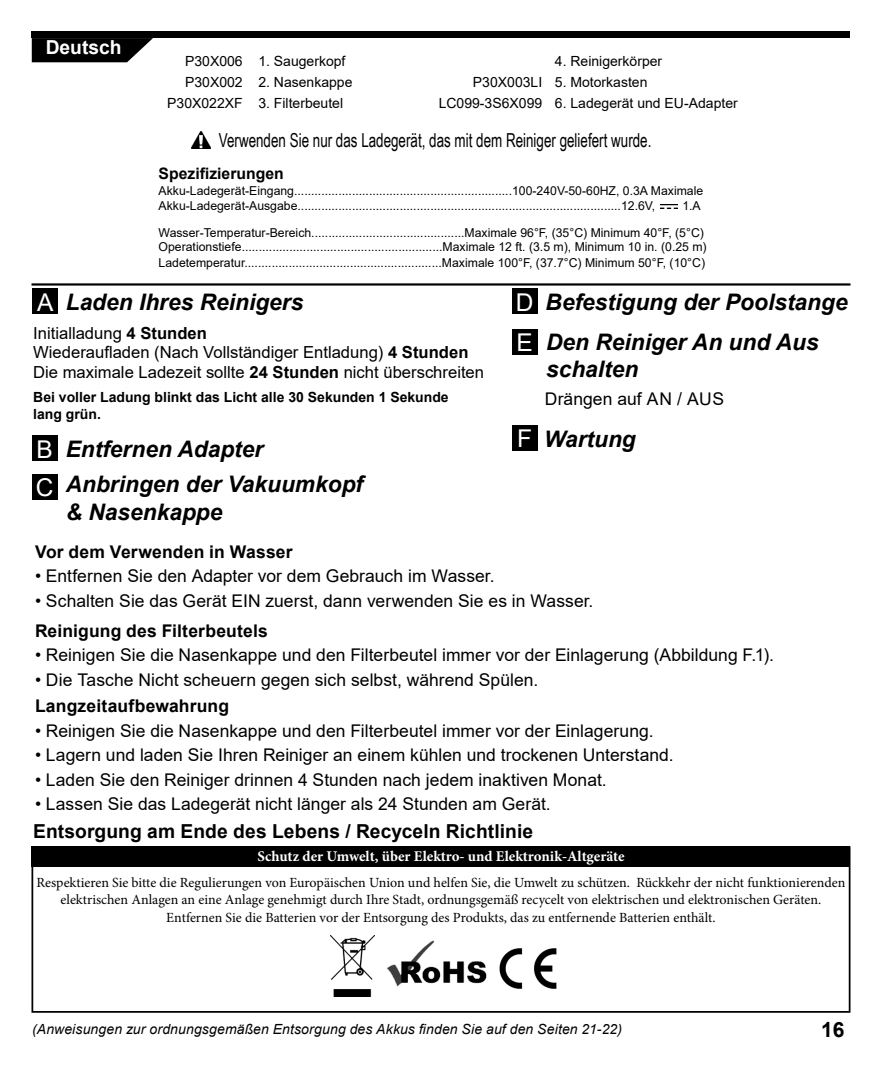
<style>
.page{position:relative;width:882px;height:1071px;background:#fff}
.page>*{position:absolute;margin:0;border:0;box-sizing:border-box;transform-origin:0 0}
.t1{font:24.5px "Arial";color:#fff}
.t2{font:italic 700 22.75px "Arial";color:#000}
.t3{font:700 21px "Arial";color:#000}
.t4{font:19.25px "Arial Narrow";color:#000;scale:.85 1}
.t5{font:700 19.25px "Arial";letter-spacing:.005em;color:#000}
.t6{font:700 19.25px "Arial";color:#fff}
.t7{font:17.5px "Arial";letter-spacing:.005em;color:#000}
.t8{font:700 17.5px "Arial";letter-spacing:.01em;color:#000}
.t9{font:16.62px "Arial";color:#000}
.t10{font:700 15.75px "Arial";color:#000}
.t11{font:700 14.88px "Minion Pro";letter-spacing:-.005em;color:#fff}
.t12{font:14px/17.5px "Minion Pro";color:#000;text-align:center}
.t13{font:14px "Arial";color:#000}
.t14{font:italic 14px "Arial";letter-spacing:.01em;color:#000}
.t15{font:700 14px "Arial";color:#000}
.t16{font:12.25px "Arial";color:#000}
.s1{font-weight:700}
</style>
<div class="page">
<img style="left:331px;top:936px;width:44px;height:60px">
<img style="left:499px;top:948px;width:58px;height:41px">
<img style="left:386px;top:940px;width:101px;height:47px">
<svg style="left:32px;top:38px;width:121px;height:24px;background:#1b1b1b"></svg>
<div style="left:32px;top:32px;width:818px;height:6px;background:#000"></div>
<hr style="left:32px;top:283px;width:818px;height:3px;background:#000">
<div style="left:32px;top:289px;width:25px;height:25px;background:#000"></div>
<div style="left:32px;top:436px;width:25px;height:25px;background:#000"></div>
<div style="left:32px;top:474px;width:25px;height:26px;background:#000"></div>
<div style="left:512px;top:289px;width:25px;height:25px;background:#000"></div>
<div style="left:512px;top:329px;width:25px;height:25px;background:#000"></div>
<div style="left:512px;top:425px;width:25px;height:26px;background:#000"></div>
<img style="left:191px;top:131px;width:19px;height:17px">
<div style="left:32px;top:846px;width:818px;height:167px;border:2px solid #000"></div>
<div style="left:32px;top:846px;width:818px;height:20px;background:#000"></div>
<img style="left:661px;top:205px;width:17px;height:4px">
<p class="t6" style="left:46px;top:34px;width:77px">Deutsch</p>
<p class="t13" style="left:185px;top:51px;width:59px">P30X006</p>
<p class="t13" style="left:185px;top:72px;width:59px">P30X002</p>
<p class="t13" style="left:167px;top:93px;width:77px">P30X022XF</p>
<p class="t13" style="left:258px;top:51px;width:89px">1. Saugerkopf</p>
<p class="t13" style="left:258px;top:72px;width:96px">2. Nasenkappe</p>
<p class="t13" style="left:258px;top:93px;width:86px">3. Filterbeutel</p>
<p class="t13" style="left:473px;top:72px;width:71px">P30X003LI</p>
<p class="t13" style="left:439px;top:93px;width:105px">LC099-3S6X099</p>
<p class="t13" style="left:555px;top:51px;width:109px">4. Reinigerkörper</p>
<p class="t13" style="left:555px;top:72px;width:94px">5. Motorkasten</p>
<p class="t13" style="left:555px;top:93px;width:184px">6. Ladegerät und EU-Adapter</p>
<p class="t4" style="left:219px;top:126px;width:510px">Verwenden Sie nur das Ladegerät, das mit dem Reiniger geliefert wurde.</p>
<p class="t10" style="left:159px;top:162px;width:127px">Spezifizierungen</p>
<p class="t16" style="left:159px;top:198px;width:498px">Akku-Ladegerät-Ausgabe...............................................................................................12.6V,</p>
<p class="t16" style="left:682px;top:198px;width:20px">1.A</p>
<p class="t16" style="left:159px;top:224px;width:547px">Wasser-Temperatur-Bereich.............................................Maximale 96°F, (35°C) Minimum 40°F, (5°C)</p>
<p class="t16" style="left:159px;top:238px;width:550px">Operationstiefe...........................................................Maximale 12 ft. (3.5 m), Minimum 10 in. (0.25 m)</p>
<p class="t16" style="left:159px;top:182px;width:546px">Akku-Ladegerät-Eingang................................................................100-240V-50-60HZ, 0.3A Maximale</p>
<p class="t16" style="left:159px;top:254px;width:548px">Ladetemperatur..........................................................Maximale 100°F, (37.7°C) Minimum 50°F, (10°C)</p>
<p class="t1" style="left:37px;top:285px;width:18px">A</p>
<p class="t2" style="left:66px;top:287px;width:239px">Laden Ihres Reinigers</p>
<p class="t9" style="left:33px;top:321px;width:175px">Initialladung <span class="s1">4 Stunden</span></p>
<p class="t9" style="left:33px;top:341px;width:437px">Wiederaufladen (Nach Vollständiger Entladung) <span class="s1">4 Stunden</span></p>
<p class="t9" style="left:33px;top:361px;width:452px">Die maximale Ladezeit sollte <span class="s1">24 Stunden</span> nicht überschreiten</p>
<p class="t15" style="left:33px;top:387px;width:417px">Bei voller Ladung blinkt das Licht alle 30 Sekunden 1 Sekunde</p>
<p class="t15" style="left:33px;top:404px;width:69px">lang grün.</p>
<p class="t1" style="left:36px;top:432px;width:18px">B</p>
<p class="t1" style="left:36px;top:471px;width:19px">C</p>
<p class="t2" style="left:66px;top:433px;width:199px">Entfernen Adapter</p>
<p class="t2" style="left:66px;top:469px;width:299px">Anbringen der Vakuumkopf</p>
<p class="t2" style="left:66px;top:496px;width:158px">&amp; Nasenkappe</p>
<p class="t1" style="left:516px;top:285px;width:19px">D</p>
<p class="t1" style="left:516px;top:326px;width:18px">E</p>
<p class="t1" style="left:517px;top:422px;width:16px">F</p>
<p class="t2" style="left:546px;top:286px;width:304px">Befestigung der Poolstange</p>
<p class="t2" style="left:546px;top:327px;width:274px">Den Reiniger An und Aus</p>
<p class="t2" style="left:546px;top:354px;width:94px">schalten</p>
<p class="t7" style="left:545px;top:387px;width:181px">Drängen auf AN / AUS</p>
<p class="t2" style="left:544px;top:424px;width:93px">Wartung</p>
<p class="t8" style="left:35px;top:539px;width:259px">Vor dem Verwenden in Wasser</p>
<p class="t7" style="left:35px;top:564px;width:461px">• Entfernen Sie den Adapter vor dem Gebrauch im Wasser.</p>
<p class="t7" style="left:35px;top:588px;width:560px">• Schalten Sie das Gerät EIN zuerst, dann verwenden Sie es in Wasser.</p>
<p class="t8" style="left:35px;top:618px;width:234px">Reinigung des Filterbeutels</p>
<p class="t7" style="left:35px;top:643px;width:740px">• Reinigen Sie die Nasenkappe und den Filterbeutel immer vor der Einlagerung (Abbildung F.1).</p>
<p class="t7" style="left:35px;top:668px;width:505px">• Die Tasche Nicht scheuern gegen sich selbst, während Spülen.</p>
<p class="t8" style="left:35px;top:694px;width:196px">Langzeitaufbewahrung</p>
<p class="t7" style="left:35px;top:718px;width:620px">• Reinigen Sie die Nasenkappe und den Filterbeutel immer vor der Einlagerung.</p>
<p class="t7" style="left:35px;top:743px;width:640px">• Lagern und laden Sie Ihren Reiniger an einem kühlen und trockenen Unterstand.</p>
<p class="t7" style="left:35px;top:767px;width:573px">• Laden Sie den Reiniger drinnen 4 Stunden nach jedem inaktiven Monat.</p>
<p class="t7" style="left:35px;top:792px;width:517px">• Lassen Sie das Ladegerät nicht länger als 24 Stunden am Gerät.</p>
<p class="t5" style="left:33px;top:817px;width:501px">Entsorgung am Ende des Lebens / Recyceln Richtlinie</p>
<p class="t11" style="left:257px;top:845px;width:369px">Schutz der Umwelt, über Elektro- und Elektronik-Altgeräte</p>
<p class="t12" style="left:36px;top:873px;width:811px">Respektieren Sie bitte die Regulierungen von Europäischen Union und helfen Sie, die Umwelt zu schützen. Rückkehr der nicht funktionierenden elektrischen Anlagen an eine Anlage genehmigt durch Ihre Stadt, ordnungsgemäß recycelt von elektrischen und elektronischen Geräten.<br>Entfernen Sie die Batterien vor der Entsorgung des Produkts, das zu entfernende Batterien enthält.</p>
<p class="t14" style="left:32px;top:1020px;width:591px">(Anweisungen zur ordnungsgemäßen Entsorgung des Akkus finden Sie auf den Seiten 21-22)</p>
<h3 class="t3" style="left:821px;top:1015px;width:25px">16</h3>
</div>
